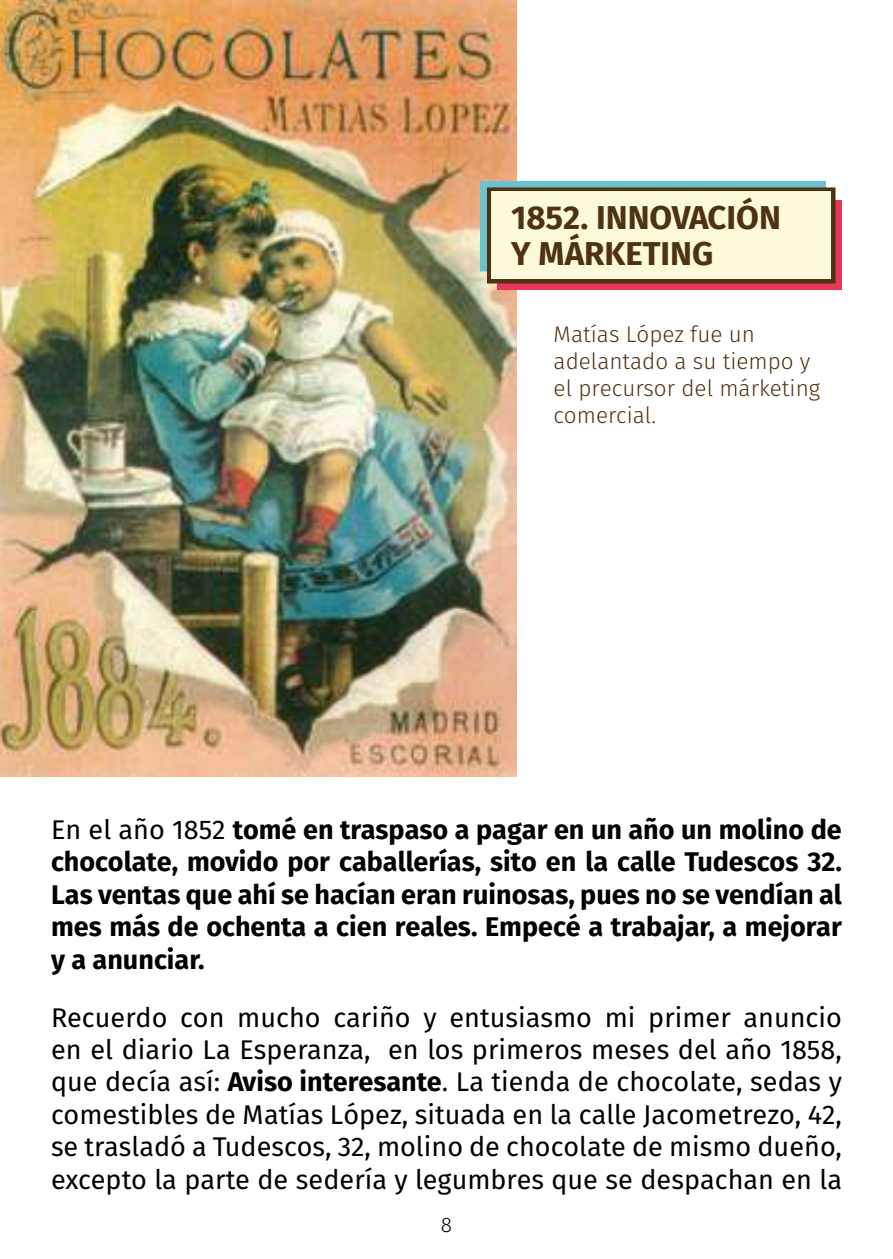
<style>
.page{position:relative;width:893px;height:1259px;background:#fff}
.page>*{position:absolute;margin:0;border:0;box-sizing:border-box;transform-origin:0 0}
.t1{font:600 33.6px/36px "Franklin Gothic";color:#4f3212}
.t2{font:700 33px/36px "Fira Sans";color:#4f3212}
.t3{font:27px/32.4px "Fira Sans";color:#000;text-align:justify}
.t4{font:700 27px/32.4px "Fira Sans";color:#000;text-align:justify}
.t5{font:25.5px/25.5px "Franklin Gothic";color:#4f3212}
.t6{font:300 22.5px/27px "Fira Sans";color:#4f3212}
.t7{font:300 21px "Fira Sans";color:#000}
.s1{font-weight:400}
.s2{font-weight:700}
</style>
<div class="page">
<img style="left:0;top:0;width:517px;height:777px">
<div style="left:480px;top:181px;width:345px;height:90px;background:#6ac4d0"></div>
<svg style="left:497px;top:200px;width:345px;height:89px;background:#db3551"></svg>
<div style="left:487px;top:187px;width:348px;height:96px;border:4px solid #4f3212"></div>
<div style="left:491px;top:192px;width:340px;height:87px;background:#fdfadb"></div>
<p class="t1" style="left:509px;top:199px;width:285px">1852. INNOVACIÓN<br>E MÁRKETING</p>
<p class="t2" style="left:511px;top:197px;width:271px">1852. INNOVACIÓN<br>Y MÁRKETING</p>
<p class="t5" style="left:556px;top:320px;width:263px">Matías López foi un adiantado ao seu tempo e foi o precursor do</p>
<p class="t6" style="left:554px;top:320px;width:268px">Matías López fue un adelantado a su tiempo y el precursor del márketing comercial.</p>
<p class="t4" style="left:51px;top:811px;width:792px"><span class="s1">En el año 1852</span> tomé en traspaso a pagar en un año un molino de chocolate, movido por caballerías, sito en la calle Tudescos 32.<br>Las ventas que ahí se hacían eran ruinosas, pues no se vendían al mes más de ochenta a cien reales. Empecé a trabajar, a mejorar y a anunciar.</p>
<p class="t3" style="left:51px;top:1000px;width:792px">Recuerdo con mucho cariño y entusiasmo mi primer anuncio en el diario La Esperanza, en los primeros meses del año 1858, que decía así: <span class="s2">Aviso interesante</span>. La tienda de chocolate, sedas y comestibles de Matías López, situada en la calle Jacometrezo, 42, se trasladó a Tudescos, 32, molino de chocolate de mismo dueño, excepto la parte de sedería y legumbres que se despachan en la</p>
<p class="t4" style="left:51px;top:814px;width:545px"><span class="s1">O ano 1852,</span> tomei en traspaso p ra pagar n</p>
<p class="t4" style="left:633px;top:814px;width:156px">ano un muíñ</p>
<p class="t4" style="left:292px;top:847px;width:114px">por caba</p>
<p class="t4" style="left:549px;top:847px;width:295px">na rúa Tudesco 32. As</p>
<p class="t4" style="left:51px;top:879px;width:792px">vendas que aí se facían eran ruinosas, pois non se vendían ao</p>
<p class="t4" style="left:147px;top:911px;width:103px">is de oit</p>
<p class="t4" style="left:347px;top:911px;width:445px">en reais. Empec i a traballar, a mell</p>
<p class="t4" style="left:51px;top:944px;width:16px">e</p>
<p class="t3" style="left:95px;top:1003px;width:733px">ordo con moito agarimo e entusiasmo o meu primeir</p>
<p class="t3" style="left:51px;top:1035px;width:792px">a uncio n diario La Esperanza, nos p imeiros meses do ano</p>
<p class="t3" style="left:51px;top:1068px;width:792px">1858, que dic a así: <span class="s2">Aviso interesante</span>. A tenda de chocolate, sedas</p>
<p class="t3" style="left:51px;top:1100px;width:582px">e comestibles de M tías López, situada na rúa</p>
<p class="t3" style="left:51px;top:1132px;width:770px">trasl douse a Tudescos, 32, muíño de chocolate do mesmo don</p>
<p class="t3" style="left:189px;top:1165px;width:640px">parte de sedería e legumes que se despachan n</p>
<p class="t7" style="left:441px;top:1209px;width:13px">8</p>
</div>
